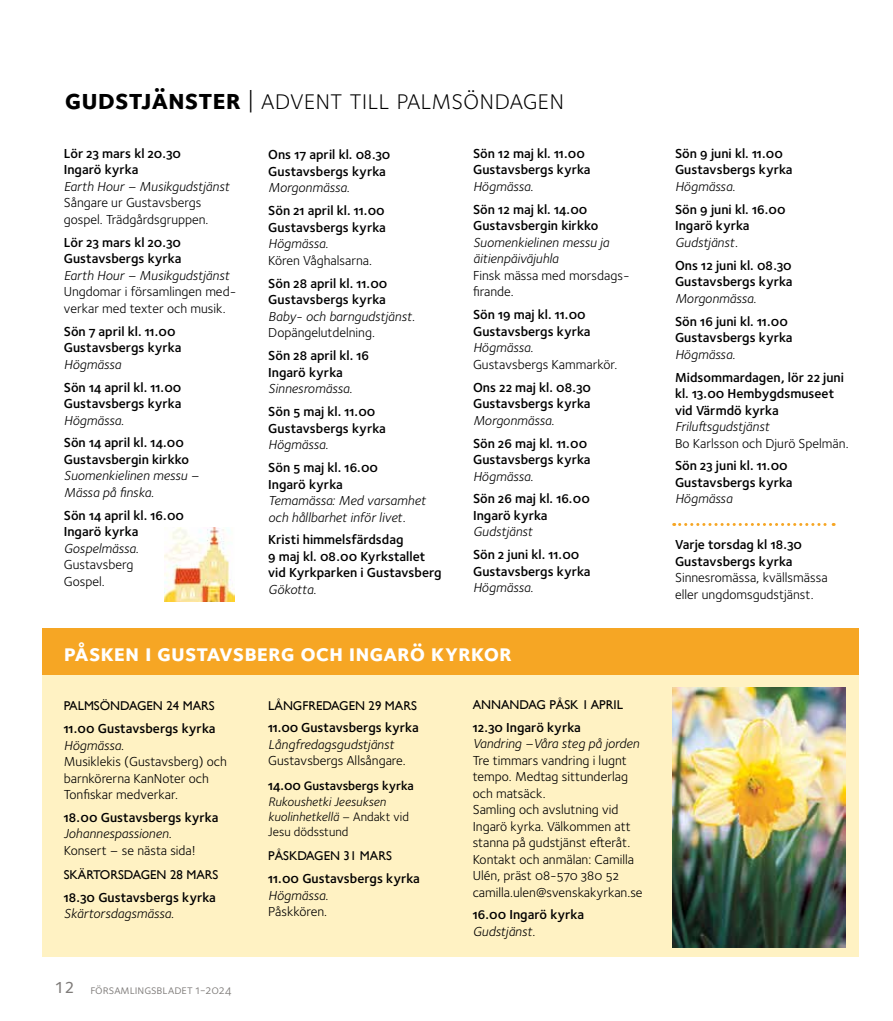
<style>
.page{position:relative;width:893px;height:1021px;background:#fff}
.page>*{position:absolute;margin:0;border:0;box-sizing:border-box;transform-origin:0 0}
.t1{font:300 28.5px "Foundry Sterling OT3";color:#000}
.t2{font:700 24px "Foundry Sterling OT3";color:#fff}
.t3{font:600 13.5px/16.5px "Foundry Sterling OT3";color:#000}
.t4{font:13.5px/16.5px "Foundry Sterling OT3";color:#000}
.t5{font:italic 13.5px/16.5px "Foundry Sterling OT3";color:#000}
.t6{font:12.75px "Gill Sans";color:#000}
.t7{font:italic 12.75px/15.3px "Foundry Sterling OT3";color:#000}
.t8{font:12.75px "Foundry Sterling OT3";color:#7f7c7a}
.s1{font-weight:700}
.s2{font-weight:500;font-size:16.5px}
.s3{font-weight:600;font-style:normal;font-size:13.5px}
.s4{font-weight:600;font-style:normal}
.s5{font-style:normal}
</style>
<div class="page">
<svg style="left:674px;top:523px;width:160px;height:3px"></svg>
<img style="left:164px;top:527px;width:71px;height:74px">
<div style="left:43px;top:646px;width:816px;height:311px;background:#fff2c3"></div>
<img style="left:672px;top:687px;width:174px;height:260px">
<div style="left:43px;top:628px;width:816px;height:47px;background:#f6a624"></div>
<h1 class="t1" style="left:65px;top:80px;width:501px"><span class="s1">gudstjänster</span> | advent till palmsöndagen</h1>
<p class="t3" style="left:473px;top:144px;width:119px">Sön 12 maj kl. 11.00<br>Gustavsbergs kyrka</p>
<p class="t5" style="left:473px;top:177px;width:62px">Högmässa.</p>
<p class="t3" style="left:473px;top:200px;width:127px">Sön 12 maj kl. 14.00<br>Gustavsbergin kirkko</p>
<p class="t5" style="left:473px;top:233px;width:138px">Suomenkielinen messu ja äitienpäiväjuhla</p>
<p class="t4" style="left:473px;top:266px;width:156px">Finsk mässa med morsdags&shy;firande.</p>
<p class="t3" style="left:473px;top:305px;width:119px">Sön 19 maj kl. 11.00<br>Gustavsbergs kyrka</p>
<p class="t5" style="left:473px;top:338px;width:62px">Högmässa.</p>
<p class="t4" style="left:473px;top:355px;width:146px">Gustavsbergs Kammarkör.</p>
<p class="t3" style="left:473px;top:378px;width:120px">Ons 22 maj kl. 08.30<br>Gustavsbergs kyrka</p>
<p class="t5" style="left:473px;top:411px;width:83px">Morgonmässa.</p>
<p class="t3" style="left:473px;top:434px;width:119px">Sön 26 maj kl. 11.00<br>Gustavsbergs kyrka</p>
<p class="t5" style="left:473px;top:467px;width:62px">Högmässa.</p>
<p class="t3" style="left:473px;top:490px;width:118px">Sön 26 maj kl. 16.00<br>Ingarö kyrka</p>
<p class="t5" style="left:473px;top:523px;width:61px">Gudstjänst</p>
<p class="t3" style="left:473px;top:545px;width:119px">Sön 2 juni kl. 11.00<br>Gustavsbergs kyrka</p>
<p class="t5" style="left:473px;top:578px;width:62px">Högmässa.</p>
<p class="t3" style="left:64px;top:144px;width:119px">Lör 23 mars kl 20.30<br>Ingarö kyrka</p>
<p class="t5" style="left:64px;top:177px;width:167px">Earth Hour – Musikgudstjänst</p>
<p class="t4" style="left:64px;top:194px;width:146px">Sångare ur Gustavsbergs gospel. Trädgårdsgruppen.</p>
<p class="t3" style="left:64px;top:233px;width:119px">Lör 23 mars kl 20.30<br>Gustavsbergs kyrka</p>
<p class="t5" style="left:64px;top:266px;width:167px">Earth Hour – Musikgudstjänst</p>
<p class="t4" style="left:64px;top:282px;width:174px">Ungdomar i församlingen med&shy;verkar med texter och musik.</p>
<p class="t3" style="left:64px;top:322px;width:119px">Sön 7 april kl. 11.00<br>Gustavsbergs kyrka</p>
<p class="t5" style="left:64px;top:355px;width:59px">Högmässa</p>
<p class="t3" style="left:64px;top:378px;width:119px">Sön 14 april kl. 11.00<br>Gustavsbergs kyrka</p>
<p class="t5" style="left:64px;top:411px;width:62px">Högmässa.</p>
<p class="t3" style="left:64px;top:434px;width:127px">Sön 14 april kl. 14.00<br>Gustavsbergin kirkko</p>
<p class="t5" style="left:64px;top:467px;width:137px">Suomenkielinen messu –<br>Mässa på finska.</p>
<p class="t3" style="left:64px;top:506px;width:122px">Sön 14 april kl. 16.00<br>Ingarö kyrka</p>
<p class="t5" style="left:64px;top:539px;width:76px">Gospelmässa.</p>
<p class="t4" style="left:64px;top:555px;width:71px">Gustavsberg<br>Gospel.</p>
<p class="t3" style="left:268px;top:146px;width:124px">Ons 17 april kl. 08.30<br>Gustavsbergs kyrka</p>
<p class="t5" style="left:268px;top:179px;width:83px">Morgonmässa.</p>
<p class="t3" style="left:268px;top:202px;width:119px">Sön 21 april kl. 11.00<br>Gustavsbergs kyrka</p>
<p class="t5" style="left:268px;top:235px;width:62px">Högmässa.</p>
<p class="t4" style="left:268px;top:251px;width:105px">Kören Våghalsarna.</p>
<p class="t3" style="left:268px;top:274px;width:121px">Sön 28 april kl. 11.00<br>Gustavsbergs kyrka</p>
<p class="t5" style="left:268px;top:307px;width:148px">Baby- och barngudstjänst.</p>
<p class="t4" style="left:268px;top:323px;width:108px">Dopängelutdelning.</p>
<p class="t3" style="left:268px;top:346px;width:102px">Sön 28 april kl. 16<br>Ingarö kyrka</p>
<p class="t5" style="left:268px;top:379px;width:85px">Sinnesromässa.</p>
<p class="t3" style="left:268px;top:402px;width:119px">Sön 5 maj kl. 11.00<br>Gustavsbergs kyrka</p>
<p class="t5" style="left:268px;top:435px;width:62px">Högmässa.</p>
<p class="t3" style="left:268px;top:458px;width:111px">Sön 5 maj kl. 16.00<br>Ingarö kyrka</p>
<p class="t5" style="left:268px;top:491px;width:159px">Temamässa: Med varsamhet och hållbarhet inför livet.</p>
<p class="t3" style="left:268px;top:530px;width:175px">Kristi himmelsfärdsdag<br>9 maj kl. 08.00 Kyrkstallet vid Kyrkparken i Gustavsberg</p>
<p class="t5" style="left:268px;top:580px;width:50px">Gökotta.</p>
<h2 class="t2" style="left:64px;top:633px;width:450px">påsken i gustavsberg och ingarö kyrkor</h2>
<p class="t6" style="left:64px;top:698px;width:152px">PALMSÖNDAGEN 24 MARS</p>
<p class="t3" style="left:64px;top:719px;width:153px">11.00 Gustavsbergs kyrka</p>
<p class="t5" style="left:64px;top:735px;width:62px">Högmässa.</p>
<p class="t4" style="left:64px;top:752px;width:165px">Musiklekis (Gustavsberg) och barnkörerna KanNoter och<br>Tonfiskar medverkar.</p>
<p class="t3" style="left:64px;top:808px;width:156px">18.00 Gustavsbergs kyrka</p>
<p class="t5" style="left:64px;top:824px;width:109px">Johannespassionen.</p>
<p class="t4" style="left:64px;top:841px;width:134px">Konsert – se nästa sida!</p>
<p class="t6" style="left:64px;top:867px;width:156px">SKÄRTORSDAGEN 28 MARS</p>
<p class="t3" style="left:64px;top:888px;width:154px">18.30 Gustavsbergs kyrka</p>
<p class="t5" style="left:64px;top:904px;width:112px">Skärtorsdagsmässa.</p>
<p class="t8" style="left:55px;top:979px;width:178px"><span class="s2">12</span> församlingsbladet 1-2024</p>
<p class="t6" style="left:268px;top:697px;width:150px">LÅNGFREDAGEN 29 MARS</p>
<p class="t3" style="left:268px;top:718px;width:152px">11.00 Gustavsbergs kyrka</p>
<p class="t5" style="left:268px;top:735px;width:127px">Långfredagsgudstjänst</p>
<p class="t4" style="left:268px;top:751px;width:139px">Gustavsbergs Allsångare.</p>
<p class="t7" style="left:268px;top:777px;width:147px"><span class="s3">14.00</span> <span class="s4">Gustavsbergs kyrka<br></span>Rukoushetki Jeesuksen kuolinhetkellä <span class="s5">– Andakt vid<br>Jesu dödsstund</span></p>
<p class="t6" style="left:268px;top:848px;width:125px">PÅSKDAGEN 31 MARS</p>
<p class="t3" style="left:268px;top:869px;width:153px">11.00 Gustavsbergs kyrka</p>
<p class="t5" style="left:268px;top:886px;width:62px">Högmässa.</p>
<p class="t4" style="left:268px;top:902px;width:60px">Påskkören.</p>
<p class="t6" style="left:473px;top:697px;width:152px">ANNANDAG PÅSK 1 APRIL</p>
<p class="t3" style="left:473px;top:717px;width:110px">12.30 Ingarö kyrka</p>
<p class="t5" style="left:473px;top:734px;width:168px">Vandring –Våra steg på jorden</p>
<p class="t4" style="left:473px;top:750px;width:171px">Tre timmars vandring i lugnt tempo. Medtag sittunderlag och matsäck.<br>Samling och avslutning vid<br>Ingarö kyrka. Välkommen att stanna på gudstjänst efteråt.<br>Kontakt och anmälan: Camilla<br>Ulén, präst 08-570 380 52 camilla.ulen@svenskakyrkan.se</p>
<p class="t3" style="left:473px;top:905px;width:113px">16.00 Ingarö kyrka</p>
<p class="t5" style="left:473px;top:922px;width:64px">Gudstjänst.</p>
<p class="t3" style="left:675px;top:144px;width:119px">Sön 9 juni kl. 11.00<br>Gustavsbergs kyrka</p>
<p class="t5" style="left:675px;top:177px;width:62px">Högmässa.</p>
<p class="t3" style="left:675px;top:200px;width:112px">Sön 9 juni kl. 16.00<br>Ingarö kyrka</p>
<p class="t5" style="left:675px;top:233px;width:64px">Gudstjänst.</p>
<p class="t3" style="left:675px;top:256px;width:119px">Ons 12 juni kl. 08.30<br>Gustavsbergs kyrka</p>
<p class="t5" style="left:675px;top:289px;width:83px">Morgonmässa.</p>
<p class="t3" style="left:675px;top:312px;width:119px">Sön 16 juni kl. 11.00<br>Gustavsbergs kyrka</p>
<p class="t5" style="left:675px;top:345px;width:62px">Högmässa.</p>
<p class="t3" style="left:675px;top:368px;width:170px">Midsommardagen, lör 22 juni kl. 13.00 Hembygdsmuseet vid Värmdö kyrka</p>
<p class="t5" style="left:675px;top:417px;width:96px">Friluftsgudstjänst</p>
<p class="t4" style="left:675px;top:434px;width:175px">Bo Karlsson och Djurö Spelmän.</p>
<p class="t3" style="left:675px;top:457px;width:119px">Sön 23 juni kl. 11.00<br>Gustavsbergs kyrka</p>
<p class="t5" style="left:675px;top:490px;width:59px">Högmässa</p>
<p class="t3" style="left:675px;top:535px;width:128px">Varje torsdag kl 18.30<br>Gustavsbergs kyrka</p>
<p class="t4" style="left:675px;top:568px;width:154px">Sinnesromässa, kvällsmässa eller ungdomsgudstjänst.</p>
</div>
